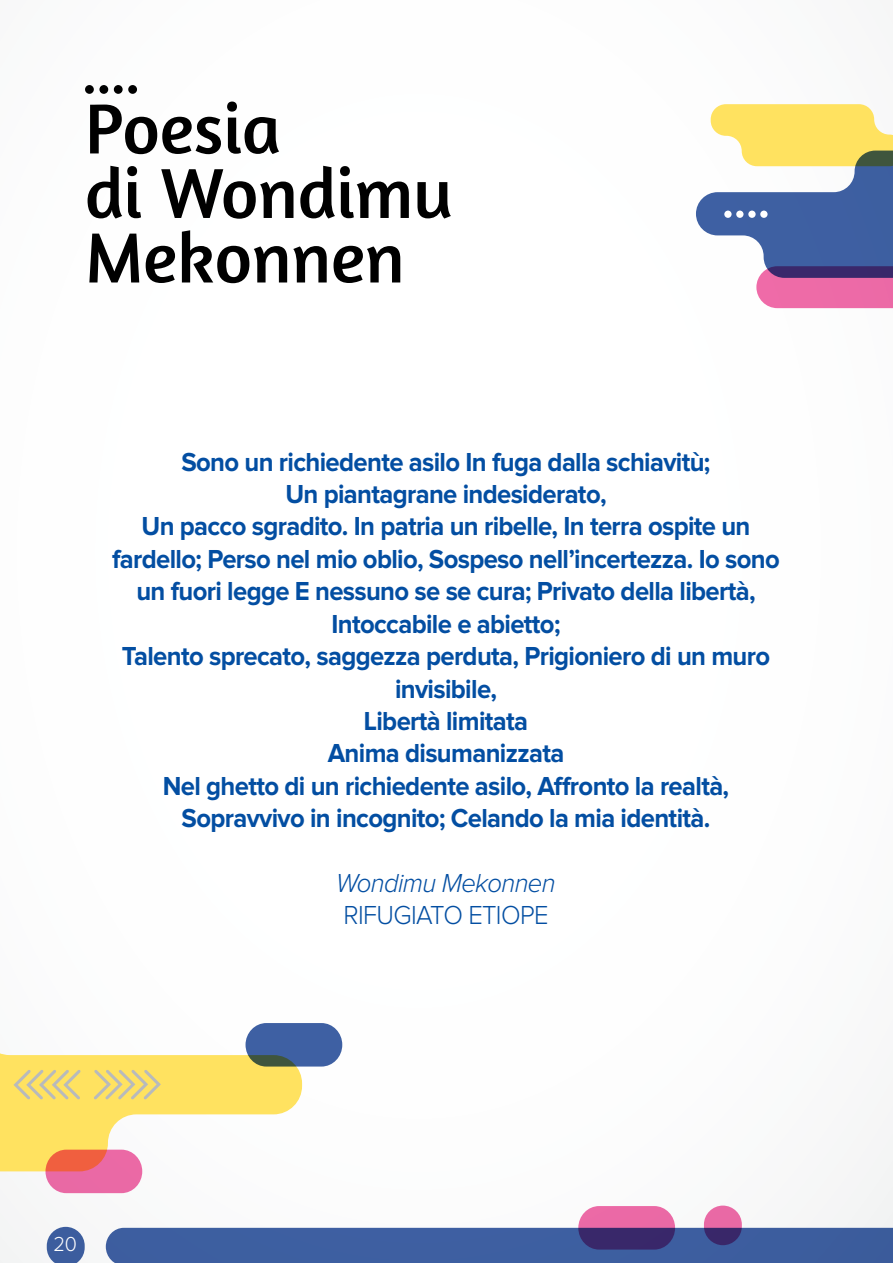
<style>
.page{position:relative;width:893px;height:1263px;background:#fff}
.page>*{position:absolute;margin:0;border:0;box-sizing:border-box;transform-origin:0 0}
.t1{font:72px/64.5px "Amaranth";color:#000}
.t2{font:700 27px/32.4px "Proxima Nova";letter-spacing:-.025em;color:#034ea2;text-align:center;scale:.95 1}
.t3{font:italic 300 27px "Proxima Nova";letter-spacing:-.025em;color:#034ea2;scale:.95 1}
.t4{font:300 27px "Proxima Nova";color:#034ea2;scale:.95 1}
.t5{font:300 21px "Proxima Nova";color:#fff;scale:.95 1}
</style>
<div class="page">
<svg style="left:47px;top:1227px;width:38px;height:36px"></svg>
<div style="left:106px;top:1228px;width:787px;height:35px;background:#3d5fa0"></div>
<div style="left:85px;top:85px;width:9px;height:9px;background:#000;border-radius:50%"></div>
<div style="left:99px;top:85px;width:9px;height:9px;background:#000;border-radius:50%"></div>
<div style="left:114px;top:85px;width:9px;height:9px;background:#000;border-radius:50%"></div>
<div style="left:128px;top:85px;width:9px;height:9px;background:#000;border-radius:50%"></div>
<svg style="left:0;top:1023px;width:302px;height:148px"></svg>
<svg style="left:704px;top:1205px;width:38px;height:40px"></svg>
<svg style="left:46px;top:1150px;width:96px;height:43px;background:#eb6688"></svg>
<svg style="left:578px;top:1206px;width:97px;height:43px;background:#934988"></svg>
<div style="left:246px;top:1023px;width:96px;height:43px;background:#3f61a4;border-radius:21px"></div>
<svg style="left:696px;top:104px;width:197px;height:204px"></svg>
<div style="left:748px;top:211px;width:8px;height:7px;background:#fff;border-radius:50%"></div>
<div style="left:760px;top:211px;width:7px;height:7px;background:#fff;border-radius:50%"></div>
<div style="left:724px;top:211px;width:8px;height:7px;background:#fff;border-radius:50%"></div>
<div style="left:736px;top:211px;width:7px;height:7px;background:#fff;border-radius:50%"></div>
<svg style="left:94px;top:1070px;width:67px;height:29px;background:#e9d57b"></svg>
<svg style="left:13px;top:1070px;width:68px;height:29px;background:#e9d57b"></svg>
<h1 class="t1" style="left:85px;top:96px;width:369px">Poesia<br>di Wondimu<br>Mekonnen</h1>
<p class="t2" style="left:112px;top:447px;width:704px">Sono un richiedente asilo In fuga dalla schiavitù;<br>Un piantagrane indesiderato,<br>Un pacco sgradito. In patria un ribelle, In terra ospite un fardello; Perso nel mio oblio, Sospeso nell’incertezza. Io sono un fuori legge E nessuno se se cura; Privato della libertà, Intoccabile e abietto;<br>Talento sprecato, saggezza perduta, Prigioniero di un muro invisibile,<br>Libertà limitata<br>Anima disumanizzata<br>Nel ghetto di un richiedente asilo, Affronto la realtà, Sopravvivo in incognito; Celando la mia identità.</p>
<p class="t3" style="left:336px;top:870px;width:232px">Wondimu Mekonnen</p>
<p class="t4" style="left:344px;top:903px;width:146px">RIFUGIATO ETIOPE</p>
<p class="t5" style="left:54px;top:1234px;width:26px">20</p>
</div>
